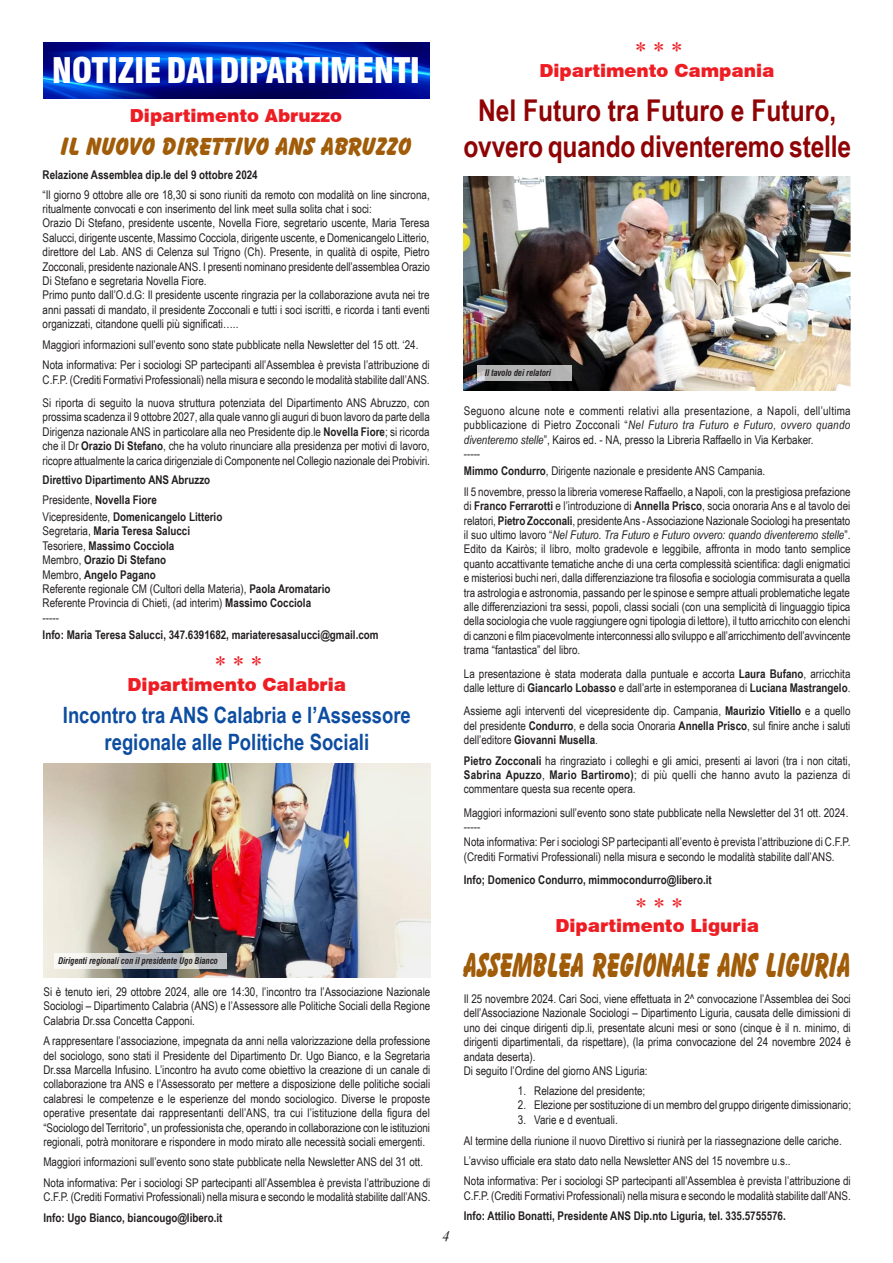
<style>
.page{position:relative;width:893px;height:1263px;background:#fff}
.page>*{position:absolute;margin:0;border:0;box-sizing:border-box;transform-origin:0 0}
.t1{font:800 35.25px "Balloon BT";color:#a05c08;scale:.72 1}
.t2{font:900 condensed 34.5px "Swiss 721 BT";color:#fff}
.t3{font:700 30px/36px "Arial Narrow";letter-spacing:-.005em;color:#8f0305;text-align:center}
.t4{font:800 25.5px "Balloon BT";color:#a05c08}
.t5{font:italic 24px "Times New Roman";color:#ee1d23}
.t6{font:700 22.5px/27px "Arial Narrow";color:#0d4da1;text-align:center}
.t7{font:900 18px "Swiss 721 BT";color:#ee1d23}
.t8{font:italic 15px "Times New Roman";color:#231f20}
.t9{font:12px/14.4px "Arial Narrow";color:#231f20}
.t10{font:700 12px/19.8px "Arial Narrow";color:#231f20}
.t11{font:12px/14.4px "Arial Narrow";letter-spacing:.025em;color:#231f20}
.t12{font:italic 700 condensed 9px "Swiss 721 BT";color:#231f20;scale:.93 1}
.s1{font-weight:700}
.s2{font-weight:400}
.s3{font-style:italic}
</style>
<div class="page">
<img style="left:43px;top:763px;width:387px;height:214px">
<img style="left:43px;top:43px;width:386px;height:56px">
<svg style="left:54px;top:953px;width:173px;height:16px"></svg>
<img style="left:464px;top:177px;width:387px;height:214px">
<div style="left:477px;top:365px;width:95px;height:16px;background:#b4b5b5"></div>
<h2 class="t2" style="left:52px;top:50px;width:17px">NOTIZIE</h2>
<h2 class="t2" style="left:167px;top:50px;width:70px">DAI DIPARTI</h2>
<h2 class="t2" style="left:330px;top:50px;width:43px">MENTI</h2>
<h3 class="t7" style="left:130px;top:104px;width:214px">Dipartimento Abruzzo</h3>
<h3 class="t4" style="left:61px;top:131px;width:353px">IL NUOVO DIRETTIVO ANS ABRUZZO</h3>
<p class="t10" style="left:43px;top:164px;width:217px">Relazione Assemblea dip.le del 9 ottobre 2024</p>
<p class="t9" style="left:43px;top:187px;width:389px">“Il giorno 9 ottobre alle ore 18,30 si sono riuniti da remoto con modalità on line sincrona, ritualmente convocati e con inserimento del link meet sulla solita chat i soci:<br>Orazio Di Stefano, presidente uscente, Novella Fiore, segretario uscente, Maria Teresa Salucci, dirigente uscente, Massimo Cocciola, dirigente uscente, e Domenicangelo Litterio, direttore del Lab. ANS di Celenza sul Trigno (Ch). Presente, in qualità di ospite, Pietro Zocconali, presidente nazionale ANS. I presenti nominano presidente dell’assemblea Orazio Di Stefano e segretaria Novella Fiore.<br>Primo punto dall’O.d.G: Il presidente uscente ringrazia per la collaborazione avuta nei tre anni passati di mandato, il presidente Zocconali e tutti i soci iscritti, e ricorda i tanti eventi organizzati, citandone quelli più significati…..</p>
<p class="t9" style="left:43px;top:334px;width:389px;line-height:20.4px">Maggiori informazioni sull’evento sono state pubblicate nella Newsletter del 15 ott. ‘24.<br>Nota informativa: Per i sociologi SP partecipanti all’Assemblea è prevista l’attribuzione di</p>
<p class="t9" style="left:43px;top:367px;width:389px;line-height:23.4px">C.F.P. (Crediti Formativi Professionali) nella misura e secondo le modalità stabilite dall’ANS.<br>Si riporta di seguito la nuova struttura potenziata del Dipartimento ANS Abruzzo, con</p>
<p class="t9" style="left:43px;top:409px;width:389px;text-align:justify">prossima scadenza il 9 ottobre 2027, alla quale vanno gli auguri di buon lavoro da parte della Dirigenza nazionale ANS in particolare alla neo Presidente dip.le <span class="s1">Novella Fiore</span>; si ricorda che il Dr <span class="s1">Orazio Di Stefano</span>, che ha voluto rinunciare alla presidenza per motivi di lavoro, ricopre attualmente la carica dirigenziale di Componente nel Collegio nazionale dei Probiviri.</p>
<p class="t10" style="left:43px;top:470px;width:169px">Direttivo Dipartimento ANS Abruzzo<br><span class="s2">Presidente,</span> Novella Fiore</p>
<p class="t9" style="left:43px;top:509px;width:289px">Vicepresidente, <span class="s1">Domenicangelo Litterio<br></span>Segretaria, <span class="s1">Maria Teresa Salucci<br></span>Tesoriere, <span class="s1">Massimo Cocciola<br></span>Membro, <span class="s1">Orazio Di Stefano<br></span>Membro, <span class="s1">Angelo Pagano<br></span>Referente regionale CM (Cultori della Materia), <span class="s1">Paola Aromatario </span>Referente Provincia di Chieti, (ad interim) <span class="s1">Massimo Cocciola </span>-----</p>
<p class="t10" style="left:43px;top:624px;width:337px">Info: Maria Teresa Salucci, 347.6391682, mariateresasalucci@gmail.com</p>
<h3 class="t5" style="left:213px;top:649px;width:49px">* * *</h3>
<h3 class="t7" style="left:127px;top:673px;width:220px">Dipartimento Calabria</h3>
<h3 class="t6" style="left:63px;top:701px;width:349px">Incontro tra ANS Calabria e l’Assessore regionale alle Politiche Sociali</h3>
<p class="t12" style="left:58px;top:955px;width:173px">Dirigenti regionali con il presidente Ugo Bianco</p>
<p class="t9" style="left:43px;top:984px;width:388px;text-align:justify">Si è tenuto ieri, 29 ottobre 2024, alle ore 14:30, l’incontro tra l’Associazione Nazionale Sociologi – Dipartimento Calabria (ANS) e l’Assessore alle Politiche Sociali della Regione Calabria Dr.ssa Concetta Capponi.</p>
<p class="t9" style="left:43px;top:1033px;width:388px;text-align:justify">A rappresentare l’associazione, impegnata da anni nella valorizzazione della professione del sociologo, sono stati il Presidente del Dipartimento Dr. Ugo Bianco, e la Segretaria Dr.ssa Marcella Infusino. L’incontro ha avuto come obiettivo la creazione di un canale di collaborazione tra ANS e l’Assessorato per mettere a disposizione delle politiche sociali calabresi le competenze e le esperienze del mondo sociologico. Diverse le proposte operative presentate dai rappresentanti dell’ANS, tra cui l’istituzione della figura del “Sociologo del Territorio”, un professionista che, operando in collaborazione con le istituzioni regionali, potrà monitorare e rispondere in modo mirato alle necessità sociali emergenti.</p>
<p class="t9" style="left:43px;top:1151px;width:388px;line-height:20.4px">Maggiori informazioni sull’evento sono state pubblicate nella Newsletter ANS del 31 ott.<br>Nota informativa: Per i sociologi SP partecipanti all’Assemblea è prevista l’attribuzione di</p>
<p class="t9" style="left:43px;top:1189px;width:388px">C.F.P. (Crediti Formativi Professionali) nella misura e secondo le modalità stabilite dall’ANS.</p>
<p class="t10" style="left:43px;top:1207px;width:181px">Info: Ugo Bianco, biancougo@libero.it</p>
<p class="t8" style="left:442px;top:1225px;width:9px">4</p>
<h3 class="t5" style="left:633px;top:35px;width:49px">* * *</h3>
<h3 class="t7" style="left:539px;top:59px;width:237px">Dipartimento Campania</h3>
<h3 class="t3" style="left:463px;top:91px;width:389px">Nel Futuro tra Futuro e Futuro, ovvero quando diventeremo stelle</h3>
<p class="t12" style="left:485px;top:367px;width:73px">Il tavolo dei relatori</p>
<p class="t11" style="left:464px;top:403px;width:388px">Seguono alcune note e commenti relativi alla presentazione, a Napoli, dell’ultima pubblicazione di Pietro Zocconali “<span class="s3">Nel Futuro tra Futuro e Futuro, ovvero quando diventeremo stelle</span>”, Kairos ed. - NA, presso la Libreria Raffaello in Via Kerbaker.<br>-----</p>
<p class="t9" style="left:464px;top:460px;width:388px;line-height:20.4px"><span class="s1">Mimmo Condurro</span>, Dirigente nazionale e presidente ANS Campania.<br>Il 5 novembre, presso la libreria vomerese Raffaello, a Napoli, con la prestigiosa prefazione</p>
<p class="t9" style="left:464px;top:498px;width:388px;text-align:justify">di <span class="s1">Franco Ferrarotti</span> e l’introduzione di <span class="s1">Annella Prisco</span>, socia onoraria Ans e al tavolo dei relatori, <span class="s1">Pietro Zocconali</span>, presidente Ans - Associazione Nazionale Sociologi ha presentato il suo ultimo lavoro “<span class="s3">Nel Futuro. Tra Futuro e Futuro ovvero: quando diventeremo stelle</span>”.<br>Edito da Kairòs; il libro, molto gradevole e leggibile, affronta in modo tanto semplice quanto accattivante tematiche anche di una certa complessità scientifica: dagli enigmatici e misteriosi buchi neri, dalla differenziazione tra filosofia e sociologia commisurata a quella tra astrologia e astronomia, passando per le spinose e sempre attuali problematiche legate alle differenziazioni tra sessi, popoli, classi sociali (con una semplicità di linguaggio tipica della sociologia che vuole raggiungere ogni tipologia di lettore), il tutto arricchito con elenchi di canzoni e film piacevolmente interconnessi allo sviluppo e all’arricchimento dell’avvincente trama “fantastica” del libro.</p>
<p class="t9" style="left:464px;top:666px;width:388px">La presentazione è stata moderata dalla puntuale e accorta <span class="s1">Laura Bufano</span>, arricchita dalle letture di <span class="s1">Giancarlo Lobasso</span> e dall’arte in estemporanea di <span class="s1">Luciana Mastrangelo</span>.</p>
<p class="t9" style="left:464px;top:703px;width:388px;text-align:justify">Assieme agli interventi del vicepresidente dip. Campania, <span class="s1">Maurizio Vitiello</span> e a quello del presidente <span class="s1">Condurro</span>, e della socia Onoraria <span class="s1">Annella Prisco</span>, sul finire anche i saluti dell’editore <span class="s1">Giovanni Musella</span>.</p>
<p class="t9" style="left:464px;top:753px;width:388px;text-align:justify"><span class="s1">Pietro Zocconali</span> ha ringraziato i colleghi e gli amici, presenti ai lavori (tra i non citati, <span class="s1">Sabrina Apuzzo</span>, <span class="s1">Mario Bartiromo)</span>; di più quelli che hanno avuto la pazienza di commentare questa sua recente opera.</p>
<p class="t9" style="left:464px;top:805px;width:388px">Maggiori informazioni sull’evento sono state pubblicate nella Newsletter del 31 ott. 2024. -----<br>Nota informativa: Per i sociologi SP partecipanti all’evento è prevista l’attribuzione di C.F.P. (Crediti Formativi Professionali) nella misura e secondo le modalità stabilite dall’ANS.</p>
<p class="t10" style="left:464px;top:869px;width:249px">Info; Domenico Condurro, mimmocondurro@libero.it</p>
<h3 class="t5" style="left:633px;top:890px;width:49px">* * *</h3>
<h3 class="t7" style="left:555px;top:915px;width:205px">Dipartimento Liguria</h3>
<h1 class="t1" style="left:464px;top:943px;width:539px">ASSEMBLEA REGIONALE ANS LIGURIA</h1>
<p class="t9" style="left:464px;top:991px;width:388px">Il 25 novembre 2024. Cari Soci, viene effettuata in 2^ convocazione l’Assemblea dei Soci dell’Associazione Nazionale Sociologi – Dipartimento Liguria, causata delle dimissioni di uno dei cinque dirigenti dip.li, presentate alcuni mesi or sono (cinque è il n. minimo, di dirigenti dipartimentali, da rispettare), (la prima convocazione del 24 novembre 2024 è andata deserta).<br>Di seguito l’Ordine del giorno ANS Liguria:</p>
<p class="t9" style="left:518px;top:1083px;width:129px">1. Relazione del presidente;</p>
<p class="t9" style="left:518px;top:1097px;width:335px">2. Elezione per sostituzione di un membro del gruppo dirigente dimissionario;</p>
<p class="t9" style="left:464px;top:1108px;width:379px;line-height:21.6px;text-indent:54px">3. Varie e d eventuali.<br>Al termine della riunione il nuovo Direttivo si riunirà per la riassegnazione delle cariche.</p>
<p class="t9" style="left:464px;top:1150px;width:388px;line-height:20.4px">L’avviso ufficiale era stato dato nella Newsletter ANS del 15 novembre u.s..<br>Nota informativa: Per i sociologi SP partecipanti all’Assemblea è prevista l’attribuzione di</p>
<p class="t9" style="left:464px;top:1188px;width:389px">C.F.P. (Crediti Formativi Professionali) nella misura e secondo le modalità stabilite dall’ANS.</p>
<p class="t10" style="left:464px;top:1205px;width:323px">Info: Attilio Bonatti, Presidente ANS Dip.nto Liguria, tel. 335.5755576.</p>
</div>
